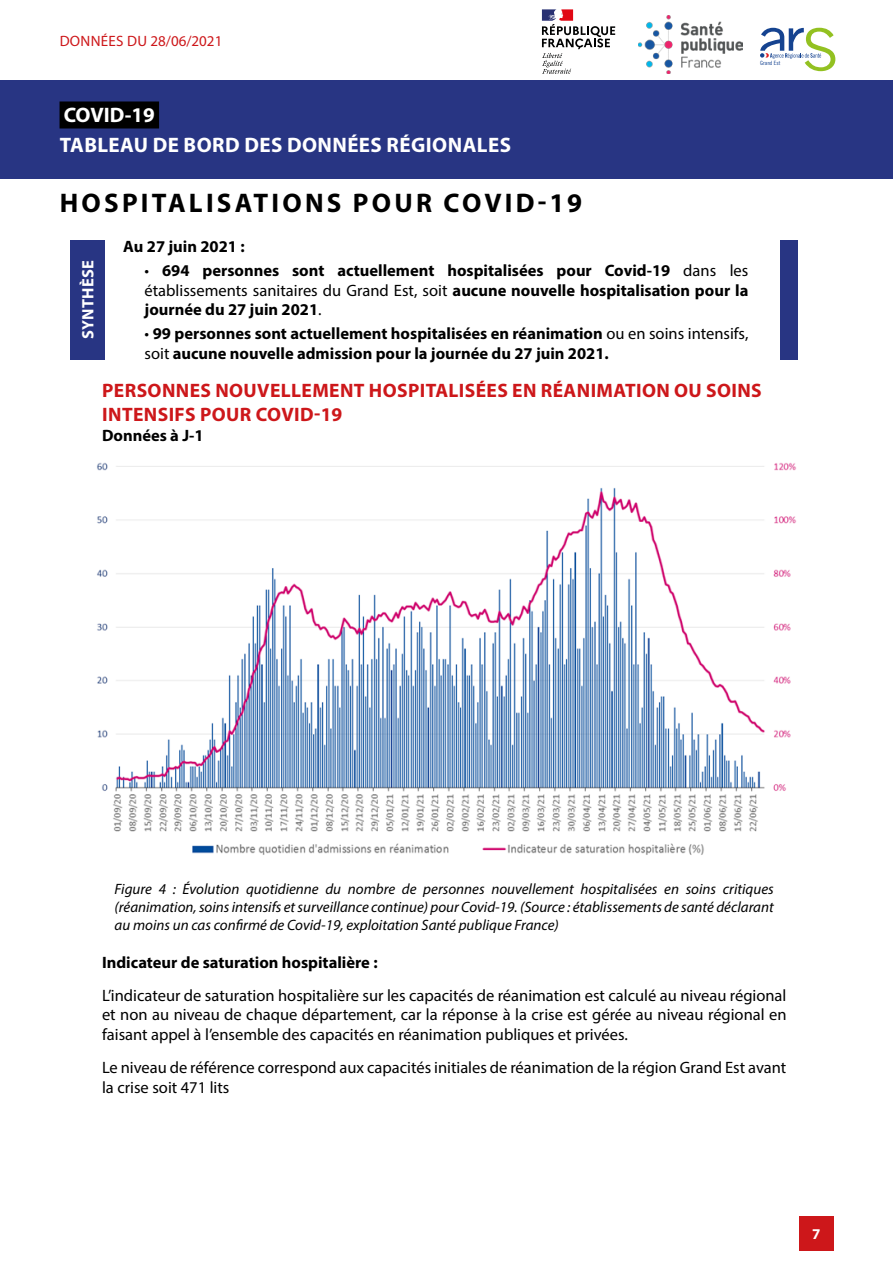
<style>
.page{position:relative;width:893px;height:1263px;background:#fff}
.page>*{position:absolute;margin:0;border:0;box-sizing:border-box;transform-origin:0 0}
.t1{font:700 27px "Myriad Pro";letter-spacing:.12em;color:#000}
.t2{font:700 21px/29.4px "Myriad Pro";letter-spacing:.02em;color:#fff}
.t3{font:700 19.5px/23.4px "Myriad Pro";letter-spacing:.02em;color:#cd171a}
.t4{font:700 16.5px/19.8px "Myriad Pro";color:#000;text-align:justify}
.t5{font:16.5px/19.8px "Myriad Pro";color:#000;text-align:justify}
.t6{font:700 16.5px "Myriad Pro";letter-spacing:.02em;color:#fff}
.t7{font:italic 15px/18px "Myriad Pro";color:#000;text-align:justify}
.t8{font:15px "Myriad Pro";letter-spacing:.02em;color:#cd171a}
.t9{font:700 15px "Myriad Pro";color:#fff}
.t10{font:5.85px "Trade Gothic LT Std Cn 18";color:#154390}
.s1{font-weight:400}
</style>
<div class="page">
<div style="left:0;top:80px;width:893px;height:99px;background:#283583"></div>
<div style="left:60px;top:101px;width:99px;height:27px;background:#000"></div>
<div style="left:799px;top:1216px;width:34px;height:34px;background:#cd171a"></div>
<img style="left:638px;top:15px;width:104px;height:59px">
<svg style="left:760px;top:28px;width:75px;height:43px"></svg>
<svg style="left:542px;top:9px;width:73px;height:65px"></svg>
<div style="left:70px;top:240px;width:34px;height:119px;background:#283583"></div>
<div style="left:780px;top:240px;width:17px;height:119px;background:#283583"></div>
<img style="left:97px;top:462px;width:700px;height:393px">
<p class="t8" style="left:60px;top:31px;width:164px">DONNÉES DU 28/06/2021</p>
<p class="t10" style="left:760px;top:59px;width:22px">Grand Est</p>
<p class="t2" style="left:60px;top:100px;width:453px">COVID-19<br>TABLEAU DE BORD DES DONNÉES RÉGIONALES</p>
<h1 class="t1" style="left:60px;top:185px;width:524px">HOSPITALISATIONS POUR COVID-19</h1>
<p class="t4" style="left:123px;top:236px;width:123px">Au 27 juin 2021 :</p>
<p class="t4" style="left:145px;top:260px;width:605px"><span class="s1">•</span> 694 personnes sont actuellement hospitalisées pour Covid-19 <span class="s1">dans les établissements sanitaires du Grand Est, soit</span> aucune nouvelle hospitalisation pour la journée du 27 juin 2021<span class="s1">.</span></p>
<p class="t4" style="left:145px;top:323px;width:605px"><span class="s1">•</span> 99 personnes sont actuellement hospitalisées en réanimation <span class="s1">ou en soins intensifs, soit</span> aucune nouvelle admission pour la journée du 27 juin 2021.</p>
<p class="t6" style="left:77px;top:339px;width:81px;rotate:-90deg">SYNTHÈSE</p>
<p class="t3" style="left:102px;top:378px;width:661px">PERSONNES NOUVELLEMENT HOSPITALISÉES EN RÉANIMATION OU SOINS<br>INTENSIFS POUR COVID-19</p>
<p class="t4" style="left:102px;top:425px;width:103px">Données à J-1</p>
<p class="t7" style="left:115px;top:879px;width:661px">Figure 4 : Évolution quotidienne du nombre de personnes nouvellement hospitalisées en soins critiques (réanimation, soins intensifs et surveillance continue) pour Covid-19. (Source : établissements de santé déclarant au moins un cas confirmé de Covid-19, exploitation Santé publique France)</p>
<p class="t4" style="left:102px;top:952px;width:277px">Indicateur de saturation hospitalière :</p>
<p class="t5" style="left:102px;top:985px;width:686px">L’indicateur de saturation hospitalière sur les capacités de réanimation est calculé au niveau régional et non au niveau de chaque département, car la réponse à la crise est gérée au niveau régional en faisant appel à l’ensemble des capacités en réanimation publiques et privées.</p>
<p class="t5" style="left:102px;top:1057px;width:686px">Le niveau de référence correspond aux capacités initiales de réanimation de la région Grand Est avant la crise soit 471 lits</p>
<p class="t9" style="left:812px;top:1224px;width:10px">7</p>
</div>
